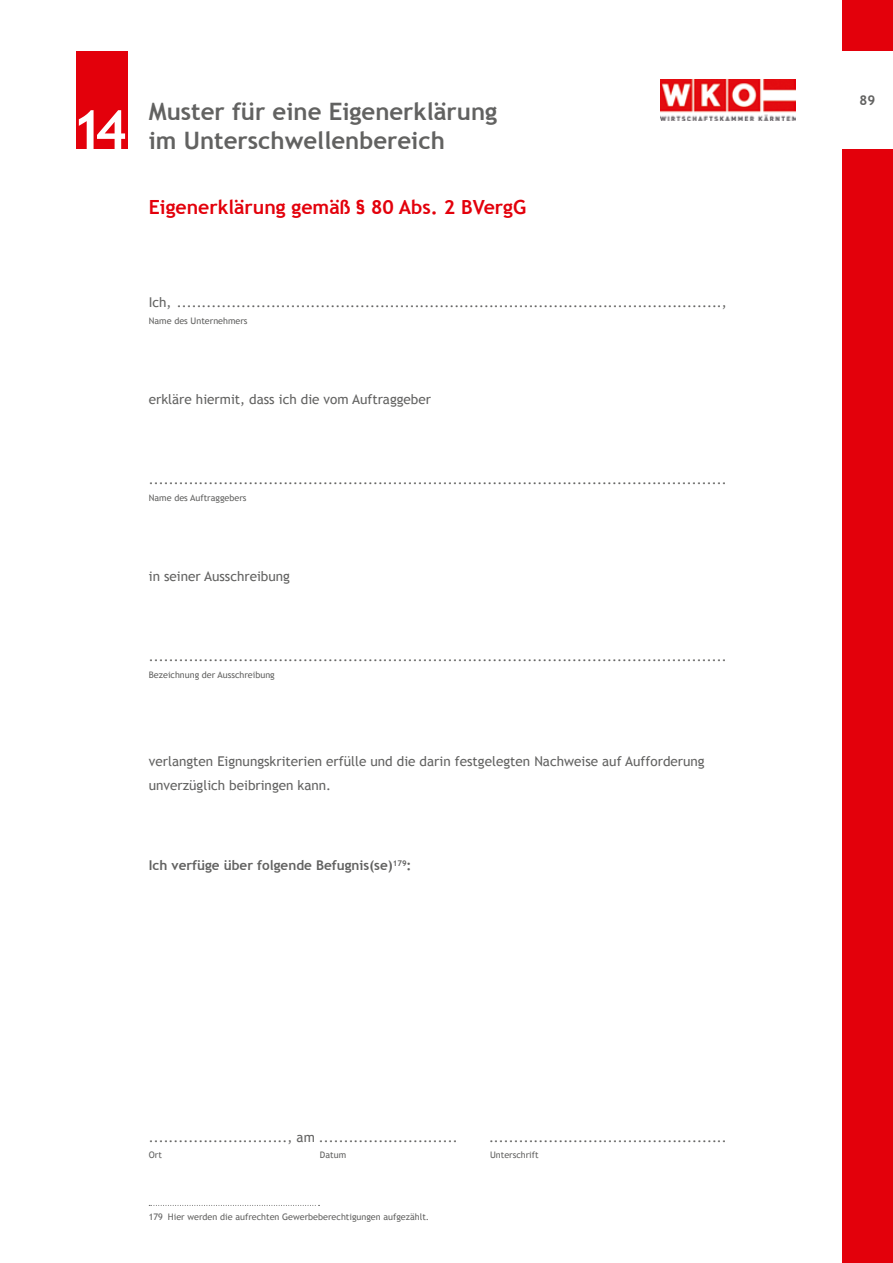
<style>
.page{position:relative;width:893px;height:1263px;background:#fff}
.page>*{position:absolute;margin:0;border:0;box-sizing:border-box;transform-origin:0 0}
.t1{font:700 54px "Trebuchet MS";color:#fff}
.t2{font:700 24px "Trebuchet MS";color:#626261}
.t3{font:700 19.5px "Trebuchet MS";color:#e3000b}
.t4{font:13.5px/24px "Trebuchet MS";color:#626261}
.t5{font:700 13.5px "Trebuchet MS";color:#626261}
.t6{font:9px "Trebuchet MS";color:#626261}
</style>
<div class="page">
<div style="left:842px;top:149px;width:51px;height:1114px;background:#e3000b"></div>
<div style="left:842px;top:0;width:51px;height:51px;background:#e3000b"></div>
<img style="left:661px;top:79px;width:134px;height:42px">
<svg style="left:149px;top:1205px;width:171px;height:1px"></svg>
<div style="left:77px;top:51px;width:51px;height:98px;background:#e3000b"></div>
<h1 class="t1" style="left:72px;top:96px;width:57px">14</h1>
<h2 class="t2" style="left:149px;top:96px;width:350px">Muster für eine Eigenerklärung</h2>
<h2 class="t2" style="left:149px;top:125px;width:298px">im Unterschwellenbereich</h2>
<h3 class="t3" style="left:149px;top:195px;width:379px">Eigenerklärung gemäß § 80 Abs. 2 BVergG</h3>
<p class="t4" style="left:149px;top:291px;width:579px">Ich, ..............................................................................................................,</p>
<p class="t6" style="left:149px;top:315px;width:100px">Name des Unternehmers</p>
<p class="t4" style="left:149px;top:387px;width:284px">erkläre hiermit, dass ich die vom Auftraggeber</p>
<p class="t4" style="left:149px;top:468px;width:579px">....................................................................................................................</p>
<p class="t6" style="left:149px;top:492px;width:99px">Name des Auftraggebers</p>
<p class="t4" style="left:149px;top:564px;width:143px">in seiner Ausschreibung</p>
<p class="t4" style="left:149px;top:645px;width:579px">....................................................................................................................</p>
<p class="t6" style="left:149px;top:669px;width:127px">Bezeichnung der Ausschreibung</p>
<p class="t4" style="left:149px;top:749px;width:557px">verlangten Eignungskriterien erfülle und die darin festgelegten Nachweise auf Aufforderung unverzüglich beibringen kann.</p>
<p class="t5" style="left:149px;top:857px;width:264px">Ich verfüge über folgende Befugnis(se)<sup>179</sup>:</p>
<p class="t4" style="left:149px;top:1125px;width:310px">............................, am ............................</p>
<p class="t4" style="left:489px;top:1125px;width:239px">................................................</p>
<p class="t6" style="left:149px;top:1150px;width:15px">Ort</p>
<p class="t6" style="left:320px;top:1150px;width:28px">Datum</p>
<p class="t6" style="left:490px;top:1150px;width:50px">Unterschrift</p>
<p class="t6" style="left:149px;top:1212px;width:282px">179 Hier werden die aufrechten Gewerbeberechtigungen aufgezählt.</p>
<p class="t5" style="left:859px;top:92px;width:17px">89</p>
</div>
